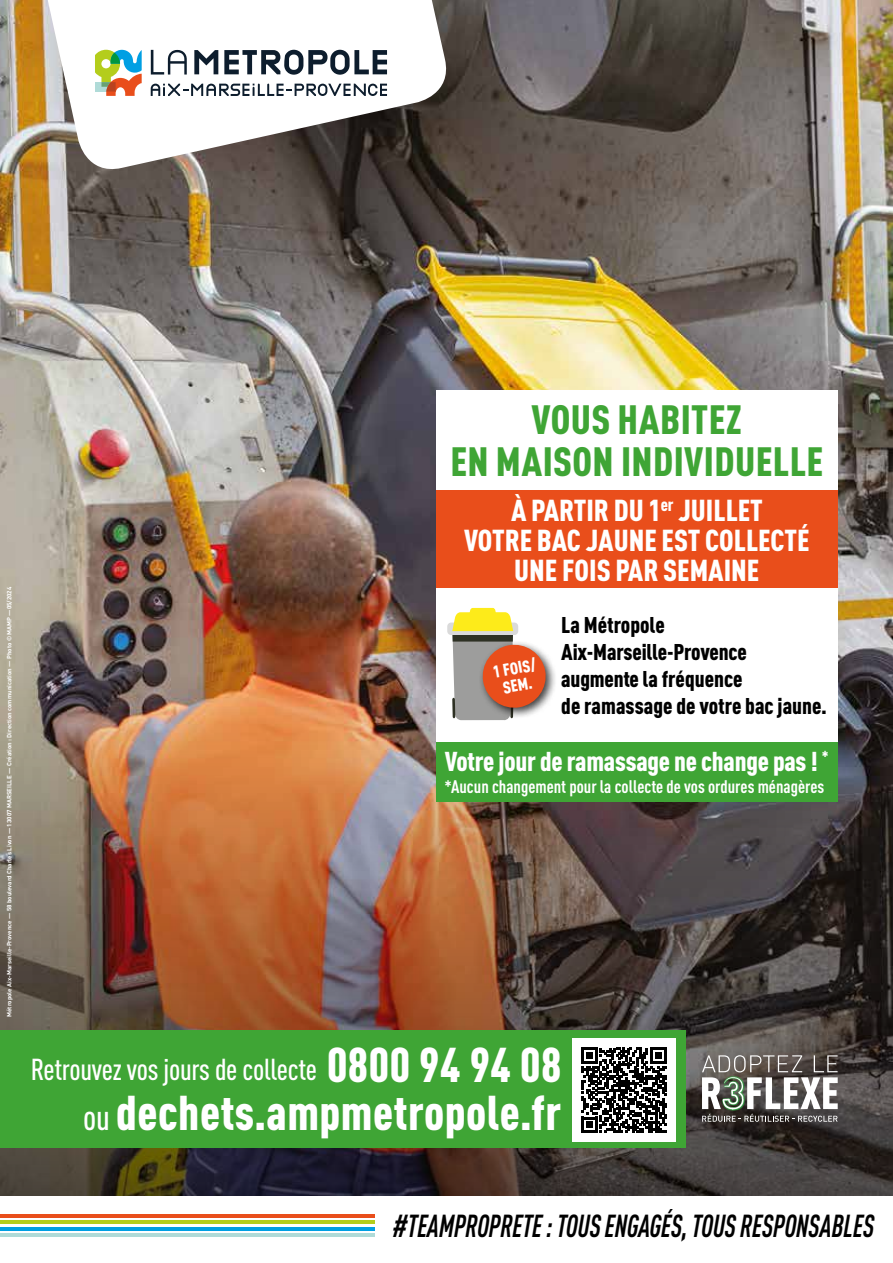
<style>
.page{position:relative;width:893px;height:1263px;background:#fff}
.page>*{position:absolute;margin:0;border:0;box-sizing:border-box;transform-origin:0 0}
.t1{font:900 condensed 48.15px/48px "DIN Pro";letter-spacing:.01em;color:#fff;text-align:right}
.t2{font:900 condensed 40.35px/41.8px "DIN Pro";letter-spacing:.01em;color:#3fa535;text-align:center}
.t3{font:italic 700 condensed 31.35px "DIN Pro";letter-spacing:-.005em;color:#000;scale:.85 1}
.t4{font:900 condensed 29.85px/29.8px "DIN Pro";color:#fff;text-align:center}
.t5{font:500 condensed 29.85px "DIN Pro";letter-spacing:-.01em;color:#fff}
.t6{font:900 condensed 26.85px "DIN Pro";letter-spacing:-.01em;color:#fff}
.t7{font:900 condensed 22.5px/27px "DIN Pro";letter-spacing:-.005em;color:#000}
.t8{font:700 condensed 18px "DIN Pro";color:#fff}
.t9{font:900 condensed 16.8px/17.4px "DIN Pro";color:#fff;text-align:center}
.t10{font:700 6.15px "DIN Pro";color:#fff}
.s1{font-weight:500;font-size:34.95px}
</style>
<div class="page">
<img style="left:0;top:0;width:893px;height:666px">
<img style="left:0;top:666px;width:893px;height:529px">
<hr style="left:0;top:1220px;width:375px;height:4px;background:#b4cd1c">
<hr style="left:0;top:1227px;width:375px;height:3px;background:#009fe3">
<hr style="left:0;top:1234px;width:375px;height:3px;background:#b0dbd8">
<hr style="left:0;top:1214px;width:375px;height:3px;background:#e94e1b">
<svg style="left:41px;top:0;width:412px;height:176px"></svg>
<svg style="left:95px;top:50px;width:47px;height:46px"></svg>
<svg style="left:151px;top:50px;width:36px;height:25px"></svg>
<svg style="left:194px;top:50px;width:24px;height:24px"></svg>
<svg style="left:224px;top:50px;width:163px;height:25px"></svg>
<svg style="left:151px;top:83px;width:236px;height:13px"></svg>
<svg style="left:702px;top:1055px;width:136px;height:67px"></svg>
<div style="left:0;top:1030px;width:685px;height:118px;background:#3fa535"></div>
<div style="left:572px;top:1038px;width:104px;height:104px;background:#fff"></div>
<svg style="left:581px;top:1048px;width:85px;height:85px"></svg>
<div style="left:436px;top:490px;width:402px;height:99px;background:#e94e1b"></div>
<div style="left:436px;top:390px;width:402px;height:100px;background:#fff"></div>
<div style="left:436px;top:588px;width:402px;height:157px;background:#fff"></div>
<div style="left:447px;top:622px;width:71px;height:13px;background:#dadada;border-radius:4px"></div>
<div style="left:478px;top:640px;width:79px;height:79px;background:#000;opacity:.75"></div>
<svg style="left:452px;top:608px;width:96px;height:112px"></svg>
<div style="left:436px;top:742px;width:402px;height:60px;background:#3fa535"></div>
<p class="t10" style="left:4px;top:1017px;width:431px;rotate:-90deg">Métropole Aix-Marseille-Provence — 58 boulevard Charles Livon — 13007 MARSEILLE — Création : Direction communication — Photo © MAMP —05/2024</p>
<h2 class="t2" style="left:450px;top:396px;width:374px">VOUS HABITEZ<br>EN MAISON INDIVIDUELLE</h2>
<h3 class="t4" style="left:464px;top:493px;width:347px">À PARTIR DU 1<sup>er</sup> JUILLET<br>VOTRE BAC JAUNE EST COLLECTÉ<br>UNE FOIS PAR SEMAINE</h3>
<h3 class="t9" style="left:491px;top:662px;width:45px;rotate:-10deg">1 FOIS/<br>SEM.</h3>
<h3 class="t7" style="left:561px;top:610px;width:267px">La Métropole<br>Aix-Marseille-Provence augmente la fréquence<br>de ramassage de votre bac jaune.</h3>
<h3 class="t6" style="left:445px;top:741px;width:385px">Votre jour de ramassage ne change pas ! <sup>*</sup></h3>
<h3 class="t8" style="left:444px;top:773px;width:381px">*Aucun changement pour la collecte de vos ordures ménagères</h3>
<h1 class="t1" style="left:83px;top:1037px;width:480px">0800 94 94 08<br><span class="s1">ou</span> dechets.ampmetropole.fr</h1>
<h3 class="t5" style="left:31px;top:1048px;width:288px">Retrouvez vos jours de collecte</h3>
<h3 class="t3" style="left:392px;top:1203px;width:568px">#TEAMPROPRETE : TOUS ENGAGÉS, TOUS RESPONSABLES</h3>
</div>
